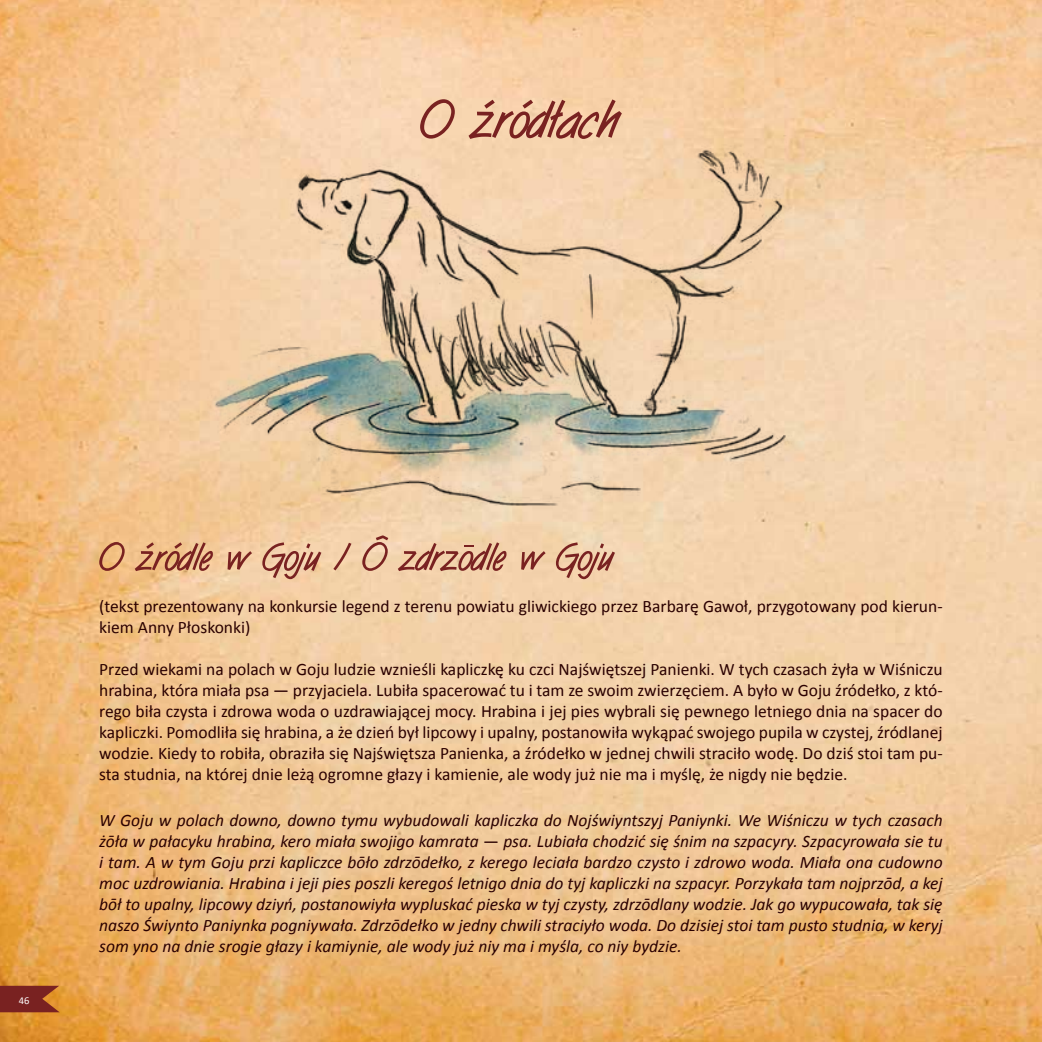
<style>
.page{position:relative;width:1042px;height:1042px;background:#fff}
.page>*{position:absolute;margin:0;border:0;box-sizing:border-box;transform-origin:0 0}
.t1{font:17.5px/21px "Calibri";color:#2a0000}
.t2{font:italic 17.5px/21px "Calibri";color:#2a0000;text-align:justify}
.t3{font:10.5px "Calibri";color:#fff}
.s1{font-style:normal}
</style>
<div class="page">
<img style="left:0;top:0;width:1042px;height:1042px">
<svg style="left:0;top:986px;width:60px;height:26px;background:#893322"></svg>
<svg style="left:420px;top:99px;width:202px;height:37px;background:#d29f84"></svg>
<img style="left:167px;top:136px;width:715px;height:388px">
<svg style="left:99px;top:535px;width:516px;height:44px;background:#ddaf8c"></svg>
<p class="t3" style="left:19px;top:994px;width:12px">46</p>
<p class="t1" style="left:99px;top:594px;width:845px">(tekst prezentowany na konkursie legend z terenu powiatu gliwickiego przez Barbarę Gawoł, przygotowany pod kierun&shy;kiem Anny Płoskonki)</p>
<p class="t1" style="left:99px;top:657px;width:845px;text-align:justify">Przed wiekami na polach w Goju ludzie wznieśli kapliczkę ku czci Najświętszej Panienki. W tych czasach żyła w Wiśniczu hrabina, która miała psa — przyjaciela. Lubiła spacerować tu i tam ze swoim zwierzęciem. A było w Goju źródełko, z któ&shy;rego biła czysta i zdrowa woda o uzdrawiającej mocy. Hrabina i jej pies wybrali się pewnego letniego dnia na spacer do kapliczki. Pomodliła się hrabina, a że dzień był lipcowy i upalny, postanowiła wykąpać swojego pupila w czystej, źródlanej wodzie. Kiedy to robiła, obraziła się Najświętsza Panienka, a źródełko w jednej chwili straciło wodę. Do dziś stoi tam pu&shy;sta studnia, na której dnie leżą ogromne głazy i kamienie, ale wody już nie ma i myślę, że nigdy nie będzie.</p>
<p class="t2" style="left:99px;top:809px;width:845px">W Goju w polach downo, downo tymu wybudowali kapliczka do Nojświyntszyj Paniynki. We Wiśniczu w tych czasach żōła w pałacyku hrabina, kero miała swojigo kamrata <span class="s1">—</span> psa. Lubiała chodzić się śnim na szpacyry. Szpacyrowała sie tu i tam. A w tym Goju przi kapliczce bōło zdrzōdełko, z kerego leciała bardzo czysto i zdrowo woda. Miała ona cudowno moc uzdrowiania. Hrabina i jeji pies poszli keregoś letnigo dnia do tyj kapliczki na szpacyr. Porzykała tam nojprzōd, a kej bōł to upalny, lipcowy dziyń, postanowiyła wypluskać pieska w tyj czysty, zdrzōdlany wodzie. Jak go wypucowała, tak się naszo Świynto Paniynka pogniywała. Zdrzōdełko w jedny chwili straciyło woda. Do dzisiej stoi tam pusto studnia, w keryj som yno na dnie srogie głazy i kamiynie, ale wody już niy ma i myśla, co niy bydzie.</p>
</div>
